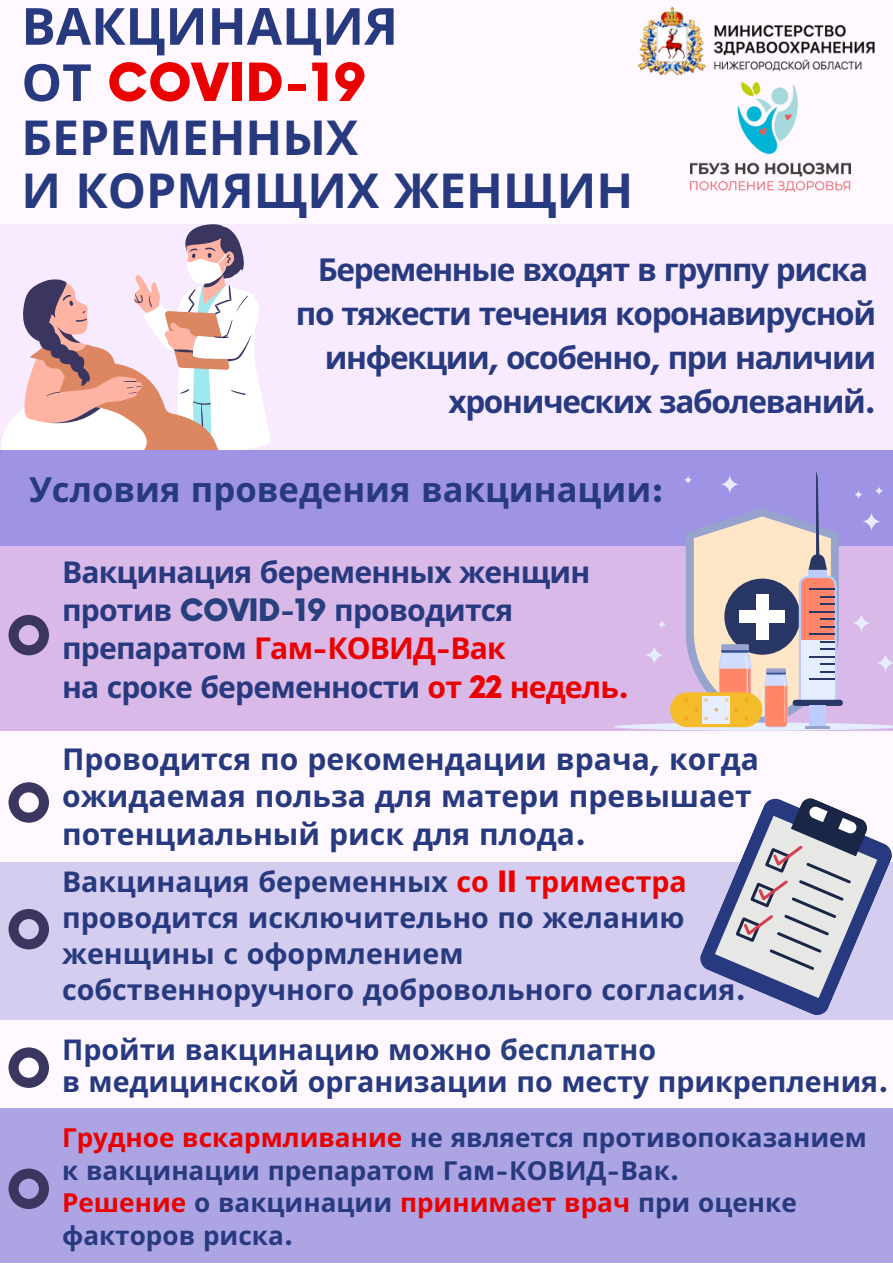
<style>
.page{position:relative;width:893px;height:1264px;background:#fff}
.page>*{position:absolute;margin:0;border:0;box-sizing:border-box;transform-origin:0 0}
.t1{font:700 51.15px "Noto Sans";color:#283a7f}
.t2{font:900 51.15px "Now";color:#eb0000}
.t3{font:700 48.15px/52.8px "Noto Sans";color:#283a7f}
.t4{font:700 34.65px "Noto Sans";color:#283a7f}
.t5{font:700 31.5px/43.8px "Noto Sans";letter-spacing:-.045em;color:#283a7f;text-align:right}
.t6{font:700 30.15px/38.2px "Noto Sans";letter-spacing:-.025em;color:#283a7f}
.t7{font:700 30.15px/37px "Noto Sans";color:#283a7f}
.t8{font:700 28.65px/36px "Noto Sans";color:#283a7f}
.t9{font:700 26.1px/32.5px "Noto Sans";color:#283a7f}
.s1{font-family:"Noto Sans";font-weight:700;color:#283a7f}
.s2{font-family:"Now";font-weight:900}
.s3{font-family:"Now";font-weight:900;color:#28407e}
.s4{color:#eb0000}
.s5{font-family:"Now";font-weight:900;color:#eb0000}
.s6{color:#28407e}
</style>
<div class="page">
<div style="left:0;top:0;width:892px;height:1262px;background:#fff8fe"></div>
<div style="left:0;top:861px;width:892px;height:158px;background:#d5cdf0"></div>
<div style="left:0;top:1108px;width:892px;height:154px;background:#ada4e4"></div>
<div style="left:0;top:224px;width:892px;height:226px;background:#f8eaff"></div>
<svg style="left:696px;top:798px;width:196px;height:217px"></svg>
<img style="left:637px;top:6px;width:238px;height:77px">
<img style="left:690px;top:83px;width:160px;height:109px">
<svg style="left:1px;top:295px;width:270px;height:155px"></svg>
<svg style="left:22px;top:224px;width:230px;height:203px"></svg>
<div style="left:0;top:450px;width:892px;height:96px;background:#9e93e4"></div>
<div style="left:0;top:546px;width:892px;height:184px;background:#d9b9e8"></div>
<svg style="left:613px;top:471px;width:279px;height:259px"></svg>
<svg style="left:657px;top:619px;width:9px;height:10px"></svg>
<svg style="left:683px;top:475px;width:10px;height:10px"></svg>
<svg style="left:853px;top:489px;width:10px;height:10px"></svg>
<svg style="left:861px;top:511px;width:20px;height:20px"></svg>
<svg style="left:851px;top:613px;width:20px;height:20px"></svg>
<svg style="left:874px;top:486px;width:9px;height:10px"></svg>
<svg style="left:9px;top:615px;width:40px;height:40px"></svg>
<svg style="left:9px;top:782px;width:40px;height:40px"></svg>
<svg style="left:9px;top:909px;width:40px;height:40px"></svg>
<svg style="left:9px;top:1047px;width:40px;height:40px"></svg>
<svg style="left:9px;top:1168px;width:40px;height:40px"></svg>
<h1 class="t1" style="left:21px;top:-10px;width:378px">ВАКЦИНАЦИЯ</h1>
<h1 class="t2" style="left:21px;top:55px;width:347px"><span class="s1">ОТ</span> COVID-19</h1>
<h2 class="t3" style="left:21px;top:110px;width:613px">БЕРЕМЕННЫХ<br>И КОРМЯЩИХ ЖЕНЩИН</h2>
<p class="t5" style="left:296px;top:247px;width:582px">Беременные входят в группу риска по тяжести течения коронавирусной инфекции<span class="s2">,</span> особенно<span class="s2">,</span> при наличии хронических заболеваний<span class="s2">.</span></p>
<p class="t4" style="left:29px;top:465px;width:636px">Условия проведения вакцинации<span class="s2">:</span></p>
<p class="t6" style="left:62px;top:552px;width:569px">Вакцинация беременных женщин против <span class="s3">COVID-19</span> проводится препаратом <span class="s4">Гам</span><span class="s5">-</span><span class="s4">КОВИД</span><span class="s5">-</span><span class="s4">Вак<br></span>на сроке беременности <span class="s4">от</span> <span class="s5">22</span> <span class="s4">недель</span><span class="s5">.</span></p>
<p class="t7" style="left:62px;top:740px;width:698px">Проводится по рекомендации врача<span class="s2">,</span> когда ожидаемая польза для матери превышает потенциальный риск для плода<span class="s2">.</span></p>
<p class="t8" style="left:62px;top:862px;width:685px">Вакцинация беременных <span class="s4">со</span> <span class="s5">II</span> <span class="s4">триместра </span>проводится исключительно по желанию женщины с оформлением собственноручного добровольного согласия<span class="s2">.</span></p>
<p class="t8" style="left:62px;top:1033px;width:828px;line-height:31.5px">Пройти вакцинацию можно <span class="s6">бесплатно<br></span>в медицинской организации по месту прикрепления<span class="s2">.</span></p>
<p class="t9" style="left:62px;top:1120px;width:806px"><span class="s4">Грудное вскармливание</span> не является противопоказанием к вакцинации препаратом Гам<span class="s2">-</span>КОВИД<span class="s2">-</span>Вак<span class="s2">.<br></span><span class="s4">Решение</span> о вакцинации <span class="s4">принимает врач</span> при оценке факторов риска<span class="s2">.</span></p>
</div>
